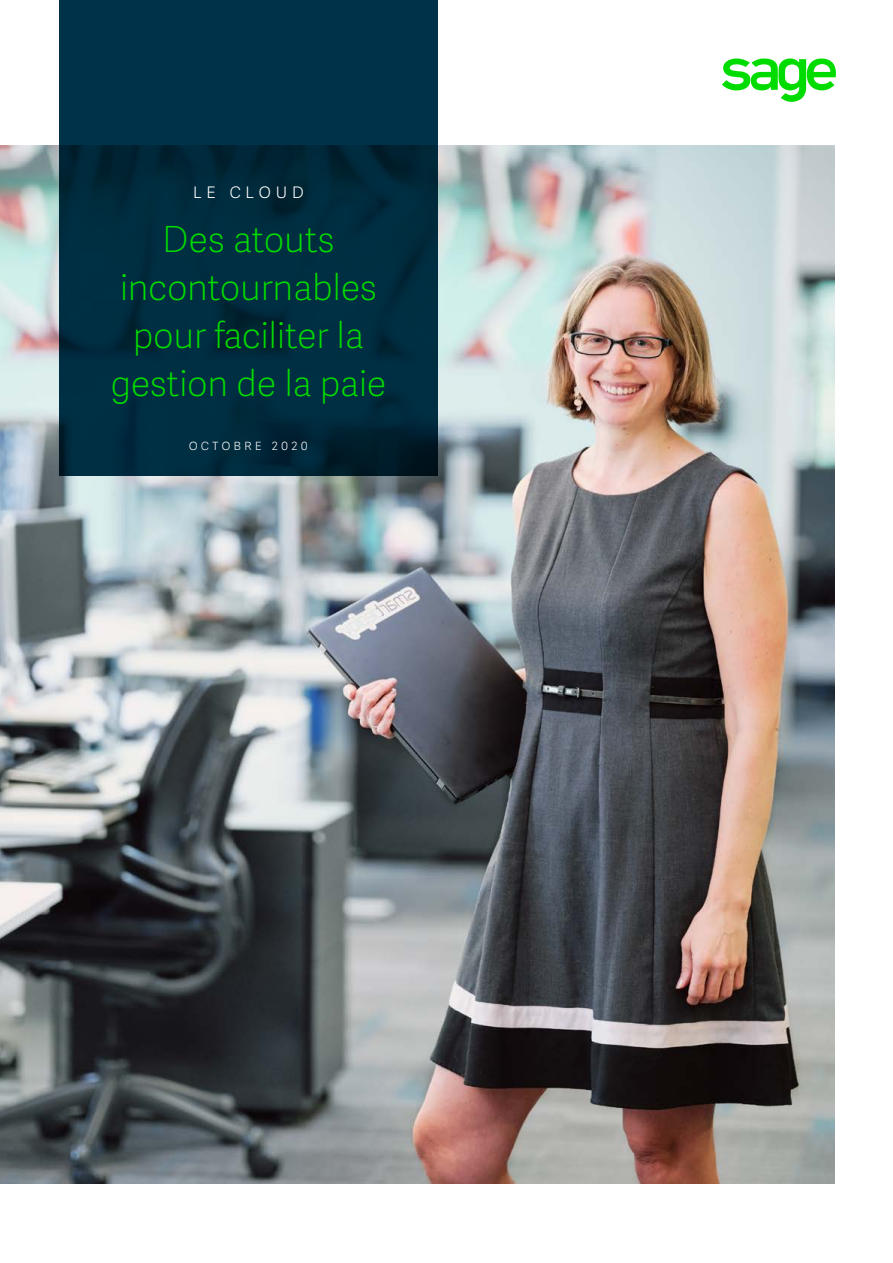
<style>
.page{position:relative;width:893px;height:1263px;background:#fff}
.page>*{position:absolute;margin:0;border:0;box-sizing:border-box;transform-origin:0 0}
.t1{font:36px/48px "Adelle Sans SAGE Th";letter-spacing:-.01em;color:#00dc00;text-align:center}
.t2{font:21px "Adelle Sans SAGE Th";letter-spacing:.2em;color:#fff}
.t3{font:15px "Adelle Sans SAGE Th";letter-spacing:.2em;color:#fff}
</style>
<div class="page">
<svg style="left:722px;top:59px;width:114px;height:43px"></svg>
<img style="left:0;top:146px;width:834px;height:1038px">
<div style="left:59px;top:0;width:378px;height:475px;background:#003349"></div>
<p class="t2" style="left:193px;top:176px;width:113px">Le cl oud</p>
<p class="t1" style="left:110px;top:214px;width:277px">Des atouts incontournables pour faciliter la gestion de la paie</p>
<p class="t3" style="left:189px;top:434px;width:121px">Octobre 2020</p>
</div>
